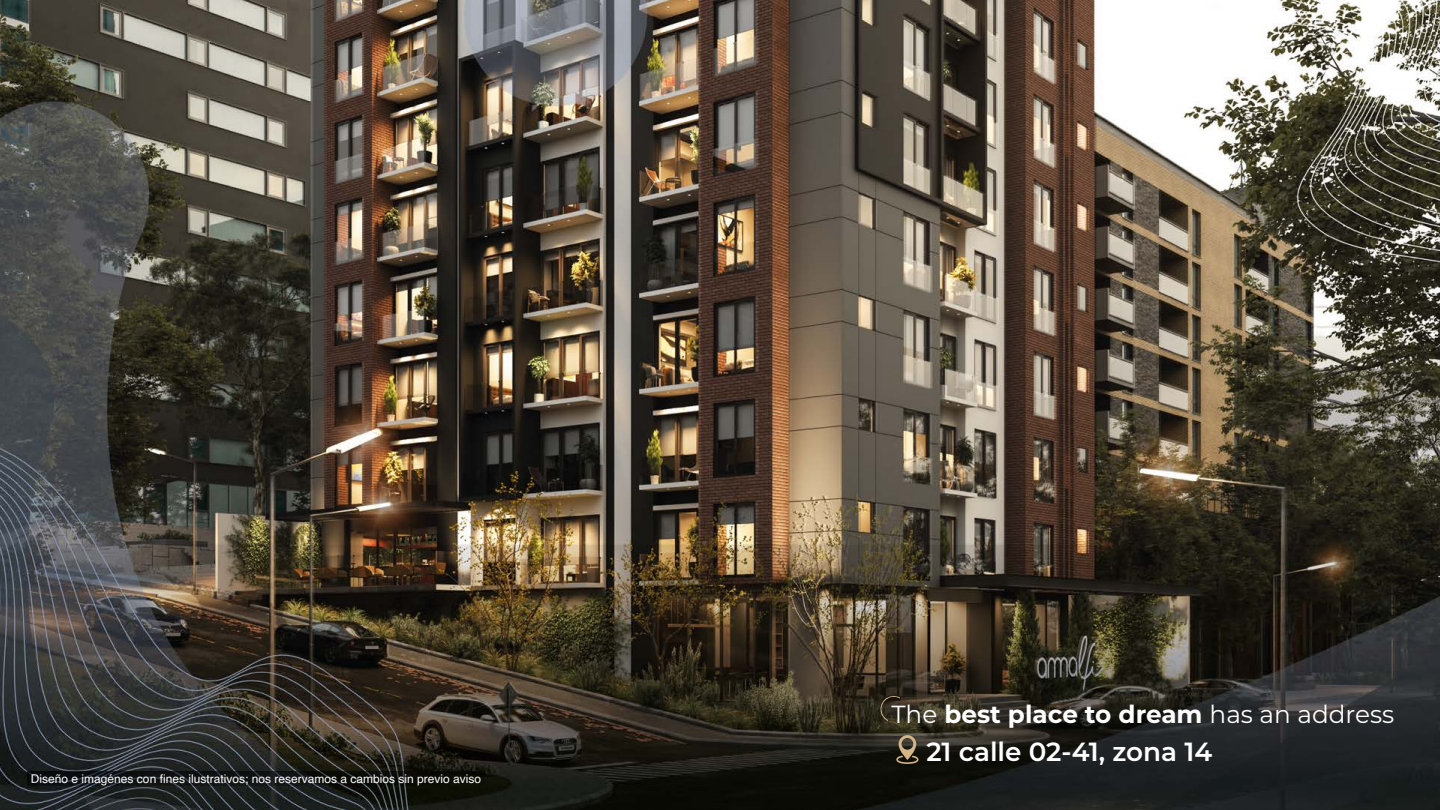
<style>
.page{position:relative;width:1440px;height:810px;background:#fff}
.page>*{position:absolute;margin:0;border:0;box-sizing:border-box;transform-origin:0 0}
.t1{font:600 26.25px "Montserrat";color:#fff}
.t2{font:700 24.75px "Montserrat";color:#fff}
.t3{font:12px "Helvetica";color:#fff}
.s1{font-weight:400}
</style>
<div class="page">
<img style="left:0;top:0;width:1440px;height:810px">
<svg style="left:879px;top:695px;width:21px;height:26px"></svg>
<svg style="left:896px;top:735px;width:23px;height:29px"></svg>
<svg style="left:27px;top:771px;width:457px;height:15px;fill:#0d1011"></svg>
<p class="t3" style="left:31px;top:769px;width:452px">Diseño e imagénes con fines ilustrativos; nos reservamos a cambios sin previo aviso</p>
<h2 class="t2" style="left:891px;top:697px;width:504px"><span class="s1">The</span> best place to dream <span class="s1">has an address</span></h2>
<h1 class="t1" style="left:926px;top:733px;width:287px">21 calle 02-41, zona 14</h1>
</div>
